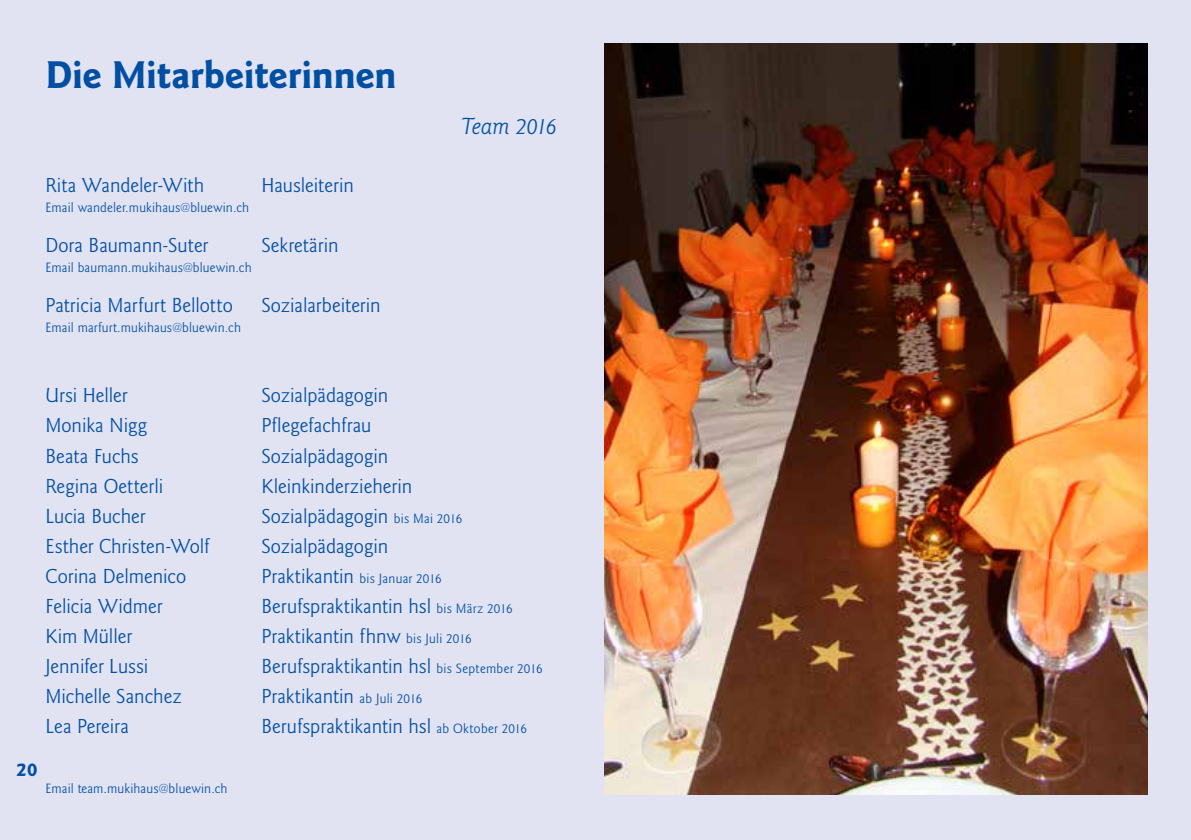
<style>
.page{position:relative;width:1191px;height:840px;background:#fff}
.page>*{position:absolute;margin:0;border:0;box-sizing:border-box;transform-origin:0 0}
.t1{font:700 40px "Goudy Sans Pro";letter-spacing:-.005em;color:#004fa3}
.t2{font:italic 24px "Goudy Sans Pro";letter-spacing:-.035em;color:#004fa3}
.t3{font:21px "Goudy Sans Pro";color:#004fa3}
.t4{font:700 20px "Goudy Sans Pro";color:#004fa3}
.t5{font:14px "Goudy Sans Pro";letter-spacing:.01em;color:#004fa3}
.s1{font-size:14px}
.s2{font-size:21px}
</style>
<div class="page">
<div style="left:0;top:0;width:1191px;height:839px;background:#e1e2f2"></div>
<img style="left:604px;top:43px;width:543px;height:751px">
<h1 class="t1" style="left:45px;top:51px;width:353px">Die Mitarbeiterinnen</h1>
<p class="t3" style="left:45px;top:173px;width:160px">Rita Wandeler-With</p>
<p class="t3" style="left:261px;top:173px;width:94px">Hausleiterin</p>
<p class="t5" style="left:45px;top:200px;width:205px">Email wandeler.mukihaus@bluewin.ch</p>
<p class="t3" style="left:45px;top:233px;width:164px">Dora Baumann-Suter</p>
<p class="t3" style="left:261px;top:233px;width:79px">Sekretärin</p>
<p class="t5" style="left:45px;top:260px;width:208px">Email baumann.mukihaus@bluewin.ch</p>
<p class="t3" style="left:45px;top:293px;width:189px">Patricia Marfurt Bellotto</p>
<p class="t3" style="left:261px;top:293px;width:121px">Sozialarbeiterin</p>
<p class="t5" style="left:45px;top:320px;width:197px">Email marfurt.mukihaus@bluewin.ch</p>
<p class="t2" style="left:461px;top:113px;width:97px">Team 2016</p>
<p class="t3" style="left:45px;top:383px;width:84px">Ursi Heller</p>
<p class="t3" style="left:261px;top:383px;width:128px">Sozialpädagogin</p>
<p class="t3" style="left:45px;top:413px;width:103px">Monika Nigg</p>
<p class="t3" style="left:261px;top:413px;width:111px">Pflegefachfrau</p>
<p class="t3" style="left:45px;top:443px;width:95px">Beata Fuchs</p>
<p class="t3" style="left:261px;top:443px;width:128px">Sozialpädagogin</p>
<p class="t3" style="left:45px;top:473px;width:119px">Regina Oetterli</p>
<p class="t3" style="left:261px;top:473px;width:152px">Kleinkinderzieherin</p>
<p class="t3" style="left:45px;top:503px;width:102px">Lucia Bucher</p>
<p class="t3" style="left:261px;top:503px;width:202px">Sozialpädagogin <span class="s1">bis Mai 2016</span></p>
<p class="t3" style="left:45px;top:533px;width:166px">Esther Christen-Wolf</p>
<p class="t3" style="left:261px;top:533px;width:128px">Sozialpädagogin</p>
<p class="t3" style="left:45px;top:563px;width:142px">Corina Delmenico</p>
<p class="t5" style="left:261px;top:570px;width:182px"><span class="s2">Praktikantin</span> bis Januar 2016</p>
<p class="t3" style="left:45px;top:593px;width:119px">Felicia Widmer</p>
<p class="t3" style="left:261px;top:593px;width:253px">Berufspraktikantin hsl <span class="s1">bis März 2016</span></p>
<p class="t3" style="left:45px;top:623px;width:88px">Kim Müller</p>
<p class="t3" style="left:261px;top:623px;width:212px">Praktikantin fhnw <span class="s1">bis Juli 2016</span></p>
<p class="t3" style="left:45px;top:653px;width:105px">Jennifer Lussi</p>
<p class="t3" style="left:261px;top:653px;width:283px">Berufspraktikantin hsl <span class="s1">bis September 2016</span></p>
<p class="t3" style="left:45px;top:683px;width:138px">Michelle Sanchez</p>
<p class="t3" style="left:261px;top:683px;width:162px">Praktikantin <span class="s1">ab Juli 2016</span></p>
<p class="t3" style="left:45px;top:713px;width:85px">Lea Pereira</p>
<p class="t3" style="left:261px;top:713px;width:267px">Berufspraktikantin hsl <span class="s1">ab Oktober 2016</span></p>
<p class="t4" style="left:17px;top:756px;width:22px">20</p>
<p class="t5" style="left:45px;top:780px;width:184px">Email team.mukihaus@bluewin.ch</p>
</div>
